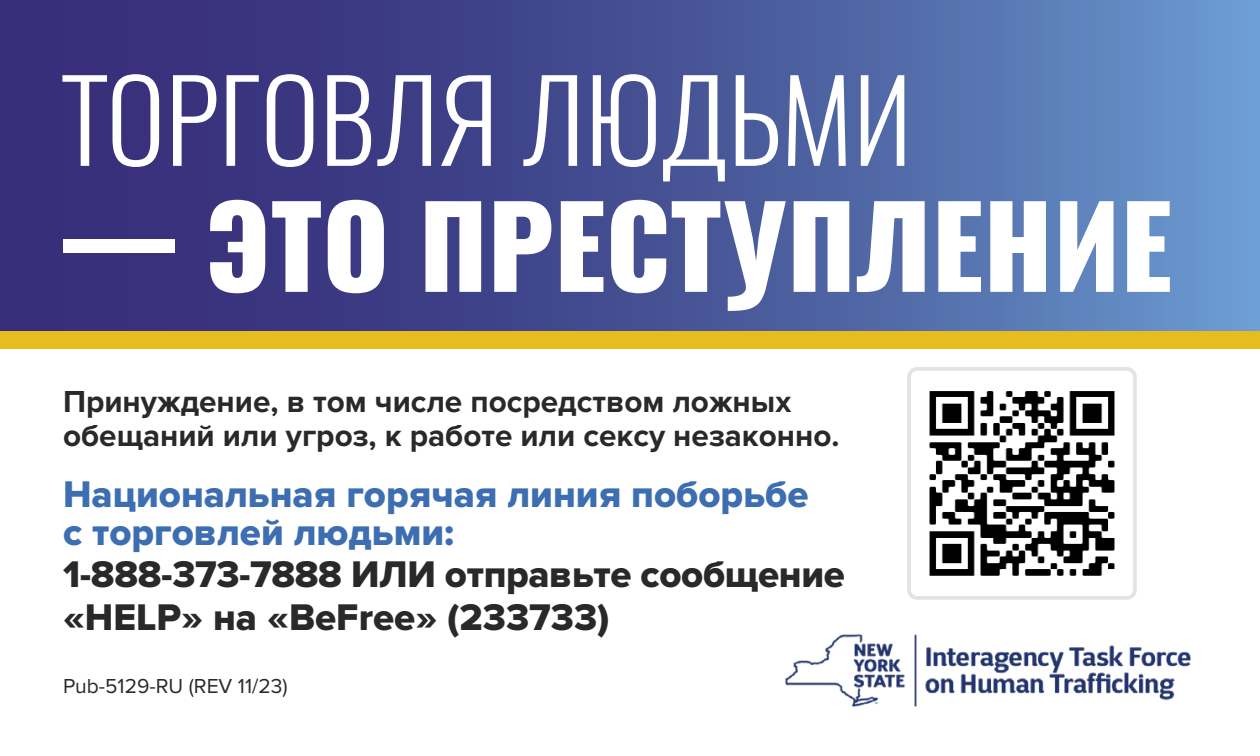
<style>
.page{position:relative;width:1260px;height:756px;background:#fff}
.page>*{position:absolute;margin:0;border:0;box-sizing:border-box;transform-origin:0 0}
.t1{font:800 112px "Oswald";color:#fff}
.t2{font:300 112px "Oswald";color:#fff}
.t3{font:38.5px/42.4px "Proxima Nova Extrabld";letter-spacing:-.01em;color:#292929}
.t4{font:38.5px/38.5px "Proxima Nova Extrabld";color:#3c6eb1}
.t5{font:700 31.5px/34.6px "Proxima Nova";color:#292929}
.t6{font:21px "Proxima Nova";color:#292929}
</style>
<div class="page">
<svg style="left:0;top:0;width:1260px;height:332px;background:#495698"></svg>
<div style="left:0;top:332px;width:1260px;height:17px;background:#e6bc1f"></div>
<img style="left:929px;top:391px;width:186px;height:185px">
<div style="left:907px;top:367px;width:230px;height:233px;border:4px solid #e3e3e3;border-radius:8px"></div>
<img style="left:785px;top:634px;width:406px;height:73px">
<h1 class="t2" style="left:63px;top:46px;width:851px">ТОРГОВЛЯ ЛЮДЬМИ</h1>
<h1 class="t1" style="left:63px;top:167px;width:1111px">— ЭТО ПРЕСТУПЛЕНИЕ</h1>
<p class="t5" style="left:63px;top:384px;width:778px">Принуждение, в том числе посредством ложных обещаний или угроз, к работе или сексу незаконно.</p>
<p class="t4" style="left:63px;top:476px;width:747px">Национальная горячая линия поборьбе с торговлей людьми:</p>
<p class="t3" style="left:63px;top:554px;width:783px">1-888-373-7888 ИЛИ отправьте сообщение «HELP» на «BeFree» (233733)</p>
<p class="t6" style="left:63px;top:674px;width:226px">Pub-5129-RU (REV 11/23)</p>
</div>
